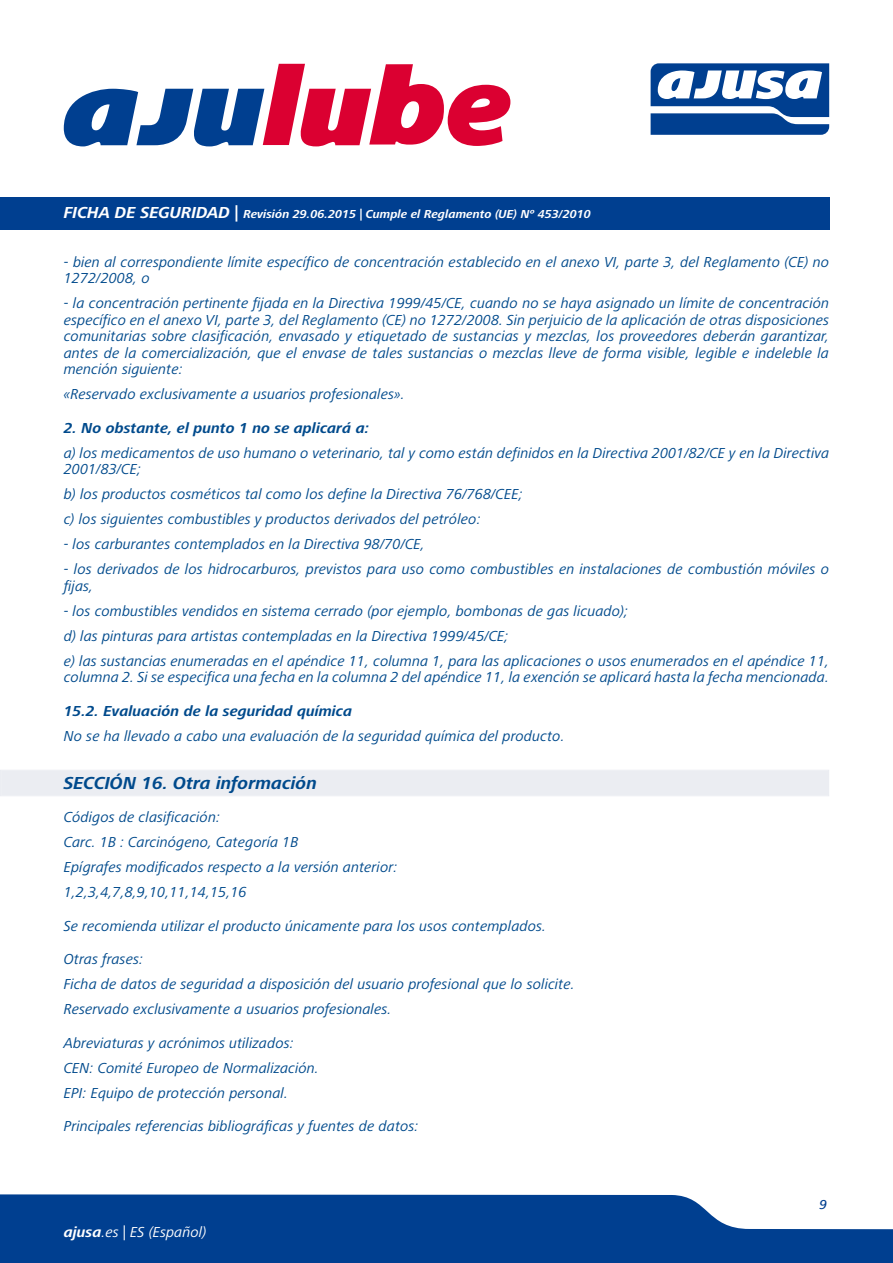
<style>
.page{position:relative;width:893px;height:1263px;background:#fff}
.page>*{position:absolute;margin:0;border:0;box-sizing:border-box;transform-origin:0 0}
.t1{font:italic 700 18px "Frutiger Next LT";color:#004a8c}
.t2{font:italic 15px/25px "Frutiger Next LT";color:#004a8c}
.t3{font:italic 700 15px "Frutiger Next LT";color:#004a8c}
.t4{font:italic 15px "Frutiger Next LT";color:#fff}
.t5{font:italic 500 13.5px "Frutiger Next LT";color:#003f90}
.t6{font:italic 700 12px "Frutiger Next LT";color:#fff}
.s1{font-size:16.5px}
.s2{font-weight:700}
</style>
<div class="page">
<svg style="left:0;top:1194px;width:893px;height:69px;background:#1c549c"></svg>
<div style="left:0;top:197px;width:829px;height:33px;background:#003f90"></div>
<svg style="left:651px;top:63px;width:178px;height:72px"></svg>
<svg style="left:64px;top:64px;width:446px;height:82px"></svg>
<div style="left:0;top:770px;width:829px;height:26px;background:#ebedf2"></div>
<p class="t6" style="left:64px;top:208px;width:529px"><span class="s1">FICHA DE SEGURIDAD |</span> Revisión 29.06.2015 | Cumple el Reglamento (UE) Nº 453/2010</p>
<p class="t2" style="left:64px;top:253px;width:767px;line-height:16.5px">- bien al correspondiente límite específico de concentración establecido en el anexo VI, parte 3, del Reglamento (CE) no<br>1272/2008, o</p>
<p class="t2" style="left:64px;top:295px;width:767px;line-height:16.5px;text-align:justify">- la concentración pertinente fijada en la Directiva 1999/45/CE, cuando no se haya asignado un límite de concentración específico en el anexo VI, parte 3, del Reglamento (CE) no 1272/2008. Sin perjuicio de la aplicación de otras disposiciones comunitarias sobre clasificación, envasado y etiquetado de sustancias y mezclas, los proveedores deberán garantizar, antes de la comercialización, que el envase de tales sustancias o mezclas lleve de forma visible, legible e indeleble la mención siguiente:</p>
<p class="t2" style="left:64px;top:382px;width:343px">«Reservado exclusivamente a usuarios profesionales».</p>
<p class="t3" style="left:64px;top:419px;width:307px">2. No obstante, el punto 1 no se aplicará a:</p>
<p class="t2" style="left:64px;top:444px;width:767px;line-height:16.5px">a) los medicamentos de uso humano o veterinario, tal y como están definidos en la Directiva 2001/82/CE y en la Directiva<br>2001/83/CE;</p>
<p class="t2" style="left:64px;top:482px;width:460px">b) los productos cosméticos tal como los define la Directiva 76/768/CEE; c) los siguientes combustibles y productos derivados del petróleo:</p>
<p class="t2" style="left:64px;top:532px;width:363px">- los carburantes contemplados en la Directiva 98/70/CE,</p>
<p class="t2" style="left:64px;top:561px;width:767px;line-height:16.5px">- los derivados de los hidrocarburos, previstos para uso como combustibles en instalaciones de combustión móviles o fijas,</p>
<p class="t2" style="left:64px;top:598px;width:767px">- los combustibles vendidos en sistema cerrado (por ejemplo, bombonas de gas licuado);<br>d) las pinturas para artistas contempladas en la Directiva 1999/45/CE;<br>e) las sustancias enumeradas en el apéndice 11, columna 1, para las aplicaciones o usos enumerados en el apéndice 11,</p>
<p class="t2" style="left:64px;top:665px;width:767px">columna 2. Si se especifica una fecha en la columna 2 del apéndice 11, la exención se aplicará hasta la fecha mencionada.</p>
<p class="t3" style="left:64px;top:702px;width:290px">15.2. Evaluación de la seguridad química</p>
<p class="t2" style="left:64px;top:723px;width:502px">No se ha llevado a cabo una evaluación de la seguridad química del producto.</p>
<p class="t1" style="left:64px;top:772px;width:255px">SECCIÓN 16. Otra información</p>
<p class="t2" style="left:64px;top:805px;width:335px">Códigos de clasificación:<br>Carc. 1B : Carcinógeno, Categoría 1B<br>Epígrafes modificados respecto a la versión anterior:<br>1,2,3,4,7,8,9,10,11,14,15,16</p>
<p class="t2" style="left:64px;top:913px;width:484px">Se recomienda utilizar el producto únicamente para los usos contemplados.</p>
<p class="t2" style="left:64px;top:947px;width:513px">Otras frases:<br>Ficha de datos de seguridad a disposición del usuario profesional que lo solicite.<br>Reservado exclusivamente a usuarios profesionales.</p>
<p class="t2" style="left:64px;top:1030px;width:257px">Abreviaturas y acrónimos utilizados:<br>CEN: Comité Europeo de Normalización.<br>EPI: Equipo de protección personal.</p>
<p class="t2" style="left:64px;top:1114px;width:356px">Principales referencias bibliográficas y fuentes de datos:</p>
<p class="t4" style="left:64px;top:1223px;width:144px"><span class="s2">ajusa</span>.es | ES (Español)</p>
<p class="t5" style="left:820px;top:1197px;width:9px">9</p>
</div>
